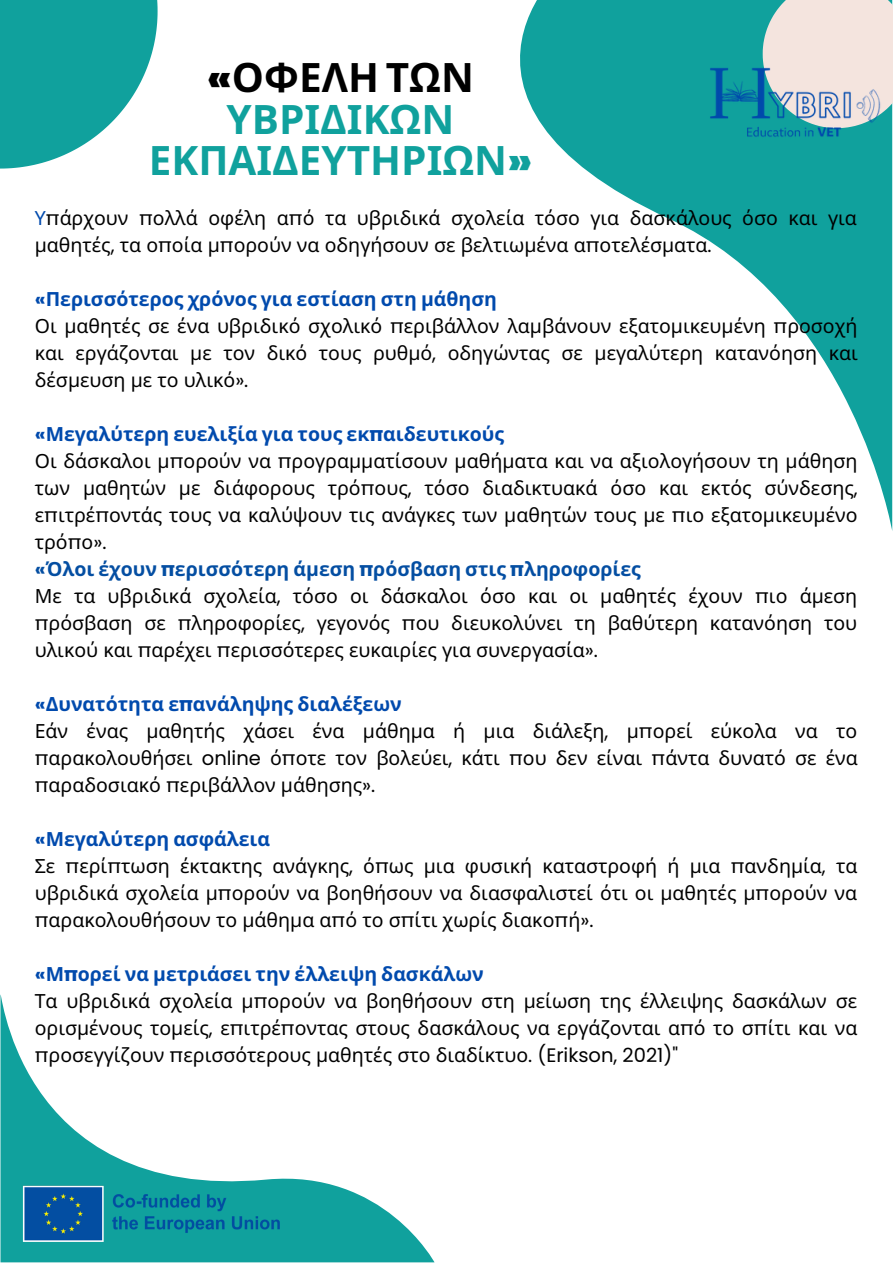
<style>
.page{position:relative;width:893px;height:1264px;background:#fff}
.page>*{position:absolute;margin:0;border:0;box-sizing:border-box;transform-origin:0 0}
.t1{font:700 40.5px/41.5px "Noto Sans";color:#10a19d;text-align:center}
.t2{font:19.5px/27px "Noto Sans";color:#000;text-align:justify}
.t3{font:700 19.5px "Noto Sans";color:#014aad}
.t4{font:700 19.5px "Noto Sans";color:#044ea2}
.s1{font-family:"Poppins";font-weight:900;color:#000}
.s2{color:#000}
.s3{font-family:"Poppins";font-weight:900}
.s4{color:#014aad}
.s5{font-family:"Poppins"}
</style>
<div class="page">
<svg style="left:0;top:994px;width:434px;height:268px"></svg>
<svg style="left:520px;top:0;width:372px;height:530px"></svg>
<svg style="left:0;top:0;width:157px;height:168px"></svg>
<img style="left:695px;top:0;width:196px;height:196px">
<img style="left:22px;top:1184px;width:278px;height:59px">
<p class="t1" style="left:149px;top:56px;width:385px"><span class="s1">«</span><span class="s2">ΟΦΕΛΗ ΤΩΝ<br></span>ΥΒΡΙΔΙΚΩΝ<br>ΕΚΠΑΙΔΕΥΤΗΡΙΩΝ<span class="s3">»</span></p>
<p class="t2" style="left:35px;top:204px;width:823px"><span class="s4">Υ</span><span class="s5">π</span>άρχουν <span class="s5">π</span>ολλά οφέλη α<span class="s5">π</span>ό τα υβριδικά σχολεία τόσο για δασκάλους όσο και για μαθητές<span class="s5">,</span> τα ο<span class="s5">π</span>οία μ<span class="s5">π</span>ορούν να οδηγήσουν σε βελτιωμένα α<span class="s5">π</span>οτελέσματα<span class="s5">.</span></p>
<p class="t3" style="left:35px;top:285px;width:463px"><span class="s5">«</span>Περισσότερος χρόνος για εστίαση στη μάθηση</p>
<p class="t2" style="left:35px;top:312px;width:824px">Οι μαθητές σε ένα υβριδικό σχολικό <span class="s5">π</span>εριβάλλον λαμβάνουν εξατομικευμένη <span class="s5">π</span>ροσοχή και εργάζονται με τον δικό τους ρυθμό<span class="s5">,</span> οδηγώντας σε μεγαλύτερη κατανόηση και δέσμευση με το υλικό<span class="s5">».</span></p>
<p class="t3" style="left:35px;top:420px;width:471px"><span class="s5">«</span>Μεγαλύτερη ευελιξία για τους εκ<span class="s5">π</span>αιδευτικούς</p>
<p class="t2" style="left:35px;top:447px;width:824px">Οι δάσκαλοι μ<span class="s5">π</span>ορούν να <span class="s5">π</span>ρογραμματίσουν μαθήματα και να αξιολογήσουν τη μάθηση των μαθητών με διάφορους τρό<span class="s5">π</span>ους<span class="s5">,</span> τόσο διαδικτυακά όσο και εκτός σύνδεσης<span class="s5">, </span>ε<span class="s5">π</span>ιτρέ<span class="s5">π</span>οντάς τους να καλύψουν τις ανάγκες των μαθητών τους με <span class="s5">π</span>ιο εξατομικευμένο τρό<span class="s5">π</span>ο<span class="s5">».</span></p>
<p class="t4" style="left:35px;top:555px;width:607px"><span class="s5">«</span>Όλοι έχουν <span class="s5">π</span>ερισσότερη άμεση <span class="s5">π</span>ρόσβαση στις <span class="s5">π</span>ληροφορίες</p>
<p class="t2" style="left:35px;top:582px;width:823px">Με τα υβριδικά σχολεία<span class="s5">,</span> τόσο οι δάσκαλοι όσο και οι μαθητές έχουν <span class="s5">π</span>ιο άμεση <span class="s5">π</span>ρόσβαση σε <span class="s5">π</span>ληροφορίες<span class="s5">,</span> γεγονός <span class="s5">π</span>ου διευκολύνει τη βαθύτερη κατανόηση του υλικού και <span class="s5">π</span>αρέχει <span class="s5">π</span>ερισσότερες ευκαιρίες για συνεργασία<span class="s5">».</span></p>
<p class="t3" style="left:35px;top:690px;width:368px"><span class="s5">«</span>Δυνατότητα ε<span class="s5">π</span>ανάληψης διαλέξεων</p>
<p class="t2" style="left:35px;top:717px;width:824px">Εάν ένας μαθητής χάσει ένα μάθημα ή μια διάλεξη<span class="s5">,</span> μ<span class="s5">π</span>ορεί εύκολα να το <span class="s5">π</span>αρακολουθήσει <span class="s5">online</span> ό<span class="s5">π</span>οτε τον βολεύει<span class="s5">,</span> κάτι <span class="s5">π</span>ου δεν είναι <span class="s5">π</span>άντα δυνατό σε ένα <span class="s5">π</span>αραδοσιακό <span class="s5">π</span>εριβάλλον μάθησης<span class="s5">».</span></p>
<p class="t3" style="left:35px;top:825px;width:237px"><span class="s5">«</span>Μεγαλύτερη ασφάλεια</p>
<p class="t2" style="left:35px;top:851px;width:824px">Σε <span class="s5">π</span>ερί<span class="s5">π</span>τωση έκτακτης ανάγκης<span class="s5">,</span> ό<span class="s5">π</span>ως μια φυσική καταστροφή ή μια <span class="s5">π</span>ανδημία<span class="s5">,</span> τα υβριδικά σχολεία μ<span class="s5">π</span>ορούν να βοηθήσουν να διασφαλιστεί ότι οι μαθητές μ<span class="s5">π</span>ορούν να <span class="s5">π</span>αρακολουθήσουν το μάθημα α<span class="s5">π</span>ό το σ<span class="s5">π</span>ίτι χωρίς διακο<span class="s5">π</span>ή<span class="s5">».</span></p>
<p class="t3" style="left:35px;top:960px;width:450px"><span class="s5">«</span>Μ<span class="s5">π</span>ορεί να μετριάσει την έλλειψη δασκάλων</p>
<p class="t2" style="left:35px;top:986px;width:824px">Τα υβριδικά σχολεία μ<span class="s5">π</span>ορούν να βοηθήσουν στη μείωση της έλλειψης δασκάλων σε ορισμένους τομείς<span class="s5">,</span> ε<span class="s5">π</span>ιτρέ<span class="s5">π</span>οντας στους δασκάλους να εργάζονται α<span class="s5">π</span>ό το σ<span class="s5">π</span>ίτι και να <span class="s5">π</span>ροσεγγίζουν <span class="s5">π</span>ερισσότερους μαθητές στο διαδίκτυο<span class="s5">. (Erikson, 2021)"</span></p>
</div>
